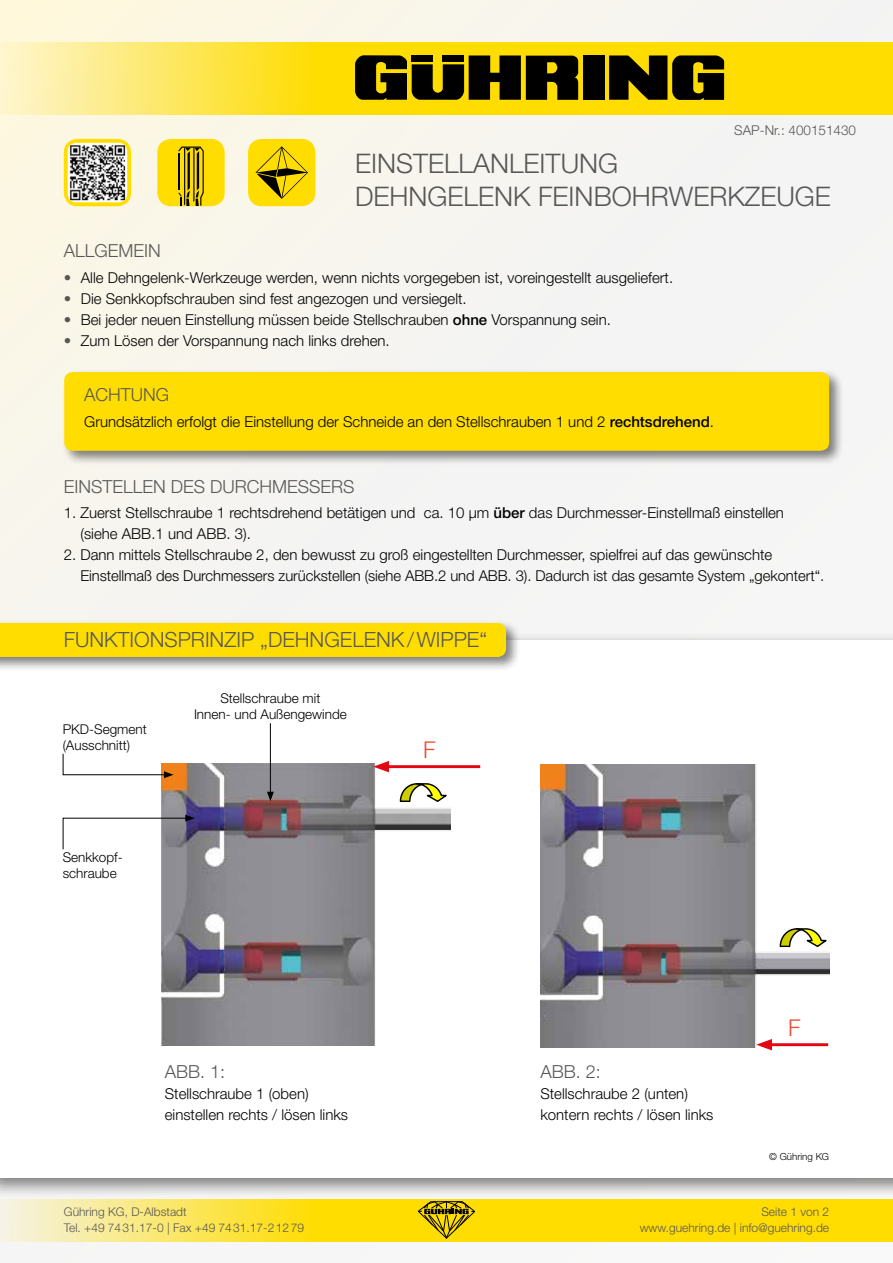
<style>
.page{position:relative;width:893px;height:1263px;background:#fff}
.page>*{position:absolute;margin:0;border:0;box-sizing:border-box;transform-origin:0 0}
.t1{font:300 27px/33px "Helvetica Neue LT Pro";color:#575756}
.t2{font:300 23.25px "Helvetica Neue LT Pro";color:#e94f35}
.t3{font:300 21px "Helvetica Neue LT Pro";color:#575756}
.t4{font:300 18px "Helvetica Neue LT Pro";color:#575756}
.t5{font:300 15px/21px "Helvetica Neue LT Pro";color:#000}
.t6{font:300 13.5px/16.2px "Helvetica Neue LT Pro";color:#000}
.t7{font:300 13.5px "Helvetica Neue LT Pro";color:#575756}
.t8{font:300 12px/16.5px "Helvetica Neue LT Pro";color:#575756}
.t9{font:300 9.75px "Helvetica Neue LT Pro";color:#000}
.s1{color:#575756}
.s2{font-weight:500}
</style>
<div class="page">
<div style="left:0;top:0;width:893px;height:1263px;background:linear-gradient(to right,#f9f6e9,#f4f4f6)"></div>
<svg style="left:0;top:43px;width:893px;height:72px;background:#fee232"></svg>
<svg style="left:64px;top:139px;width:67px;height:67px"></svg>
<div style="left:157px;top:139px;width:68px;height:67px;background:#fd0;border-radius:14px"></div>
<div style="left:248px;top:139px;width:67px;height:67px;background:#fd0;border-radius:14px"></div>
<svg style="left:255px;top:144px;width:58px;height:55px"></svg>
<svg style="left:165px;top:146px;width:52px;height:60px"></svg>
<svg style="left:0;top:1199px;width:893px;height:43px;background:#fde12b"></svg>
<div style="left:583px;top:56px;width:21px;height:44px;background:#000"></div>
<svg style="left:609px;top:55px;width:115px;height:45px;background:#342d00"></svg>
<svg style="left:355px;top:55px;width:223px;height:45px;background:#393100"></svg>
<svg style="left:418px;top:1201px;width:57px;height:37px;background:#b8a000"></svg>
<div style="left:0;top:632px;width:893px;height:566px;background:#000;opacity:.5"></div>
<div style="left:0;top:640px;width:893px;height:538px;background:#fff"></div>
<img style="left:162px;top:763px;width:288px;height:282px">
<img style="left:540px;top:764px;width:289px;height:283px">
<svg style="left:779px;top:928px;width:50px;height:20px"></svg>
<svg style="left:400px;top:783px;width:50px;height:20px"></svg>
<hr style="left:383px;top:765px;width:97px;height:3px;background:#e30613">
<svg style="left:373px;top:761px;width:16px;height:11px"></svg>
<hr style="left:766px;top:1043px;width:62px;height:3px;background:#e30613">
<svg style="left:756px;top:1039px;width:16px;height:11px"></svg>
<svg style="left:62px;top:815px;width:133px;height:35px"></svg>
<svg style="left:62px;top:753px;width:111px;height:25px"></svg>
<hr style="left:270px;top:723px;width:1px;height:71px;background:#000">
<svg style="left:267px;top:792px;width:7px;height:9px"></svg>
<img style="left:68px;top:143px;width:59px;height:59px">
<div style="left:0;top:620px;width:521px;height:52px;background:#000;opacity:.5"></div>
<div style="left:0;top:623px;width:506px;height:34px;background:#fd0"></div>
<div style="left:61px;top:369px;width:783px;height:97px;background:#000;opacity:.5"></div>
<div style="left:64px;top:372px;width:765px;height:79px;background:#fd0;border-radius:9px"></div>
<p class="t7" style="left:734px;top:121px;width:123px">SAP-Nr.: 400151430</p>
<h1 class="t1" style="left:355px;top:147px;width:477px">EINSTELLANLEITUNG<br>DEHNGELENK FEINBOHRWERKZEUGE</h1>
<p class="t4" style="left:64px;top:240px;width:99px">ALLGEMEIN</p>
<p class="t5" style="left:64px;top:266px;width:611px"><span class="s1">•</span> Alle Dehngelenk-Werkzeuge werden, wenn nichts vorgegeben ist, voreingestellt ausgeliefert.</p>
<p class="t5" style="left:64px;top:287px;width:404px"><span class="s1">•</span> Die Senkkopfschrauben sind fest angezogen und versiegelt.</p>
<p class="t5" style="left:64px;top:308px;width:549px"><span class="s1">•</span> Bei jeder neuen Einstellung müssen beide Stellschrauben <span class="s2">ohne</span> Vorspannung sein.</p>
<p class="t5" style="left:64px;top:329px;width:327px"><span class="s1">•</span> Zum Lösen der Vorspannung nach links drehen.</p>
<p class="t4" style="left:84px;top:384px;width:87px">ACHTUNG</p>
<p class="t5" style="left:84px;top:410px;width:631px">Grundsätzlich erfolgt die Einstellung der Schneide an den Stellschrauben 1 und 2 <span class="s2">rechtsdrehend</span>.</p>
<p class="t4" style="left:64px;top:475px;width:292px">EINSTELLEN DES DURCHMESSERS</p>
<p class="t5" style="left:80px;top:502px;width:705px;text-indent:-17px">1. Zuerst Stellschraube 1 rechtsdrehend betätigen und ca. 10 µm <span class="s2">über</span> das Durchmesser-Einstellmaß einstellen (siehe ABB.1 und ABB. 3).</p>
<p class="t5" style="left:80px;top:544px;width:745px;text-indent:-17px">2. Dann mittels Stellschraube 2, den bewusst zu groß eingestellten Durchmesser, spielfrei auf das gewünschte<br>Einstellmaß des Durchmessers zurückstellen (siehe ABB.2 und ABB. 3). Dadurch ist das gesamte System „gekontert“.</p>
<h3 class="t3" style="left:64px;top:627px;width:425px">FUNKTIONSPRINZIP „DEHNGELENK/WIPPE“</h3>
<p class="t6" style="left:63px;top:721px;width:86px">PKD-Segment (Ausschnitt)</p>
<p class="t6" style="left:63px;top:849px;width:62px">Senkkopf&shy;schraube</p>
<p class="t6" style="left:194px;top:690px;width:154px;text-align:center">Stellschraube mit<br>Innen- und Außengewinde</p>
<p class="t4" style="left:165px;top:1061px;width:62px">ABB. 1:</p>
<p class="t5" style="left:165px;top:1083px;width:185px">Stellschraube 1 (oben) einstellen rechts / lösen links</p>
<p class="t8" style="left:64px;top:1203px;width:242px">Gühring KG, D-Albstadt<br>Tel. +49 7431.17-0 | Fax +49 7431.17-21279</p>
<h2 class="t2" style="left:423px;top:735px;width:14px">F</h2>
<p class="t4" style="left:540px;top:1061px;width:62px">ABB. 2:</p>
<p class="t5" style="left:540px;top:1083px;width:175px">Stellschraube 2 (unten) kontern rechts / lösen links</p>
<h2 class="t2" style="left:788px;top:1013px;width:14px">F</h2>
<p class="t9" style="left:769px;top:1150px;width:61px">© Gühring KG</p>
<p class="t8" style="left:640px;top:1203px;width:191px;text-align:right">Seite 1 von 2<br>www.guehring.de | info@guehring.de</p>
</div>
